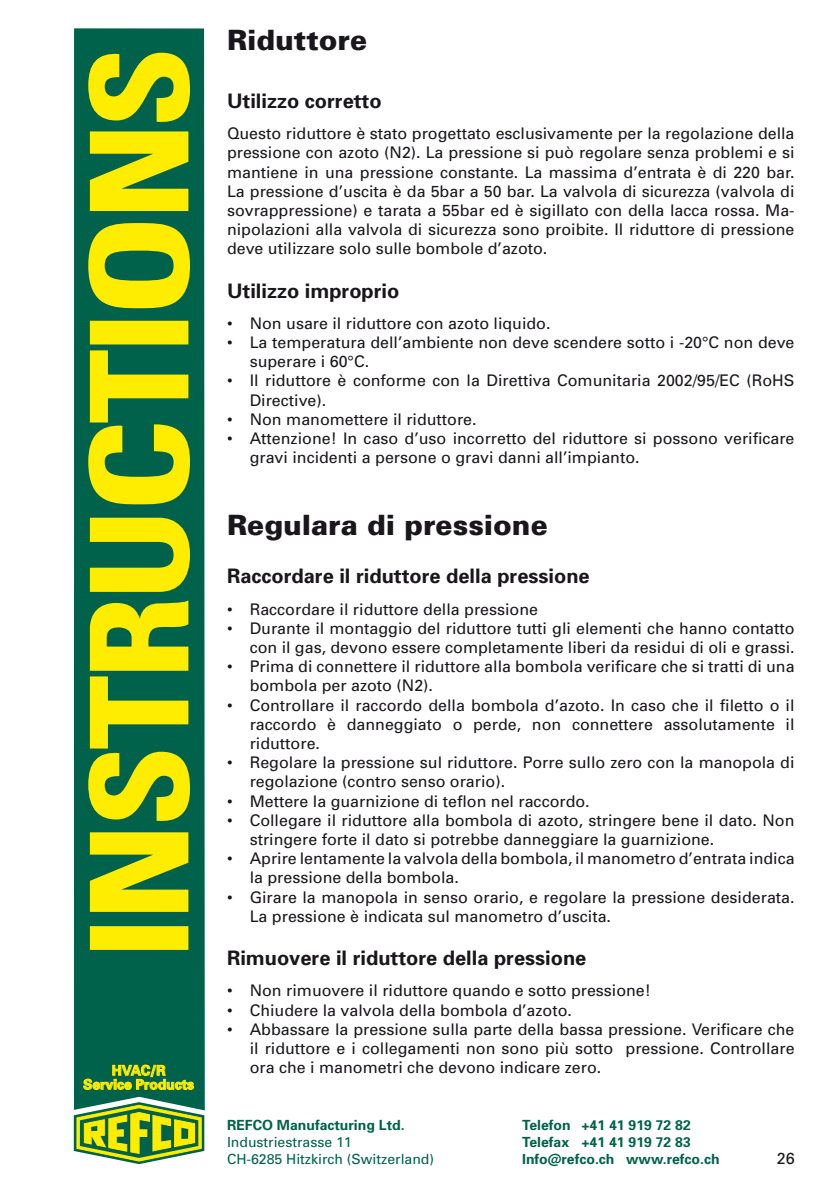
<style>
.page{position:relative;width:840px;height:1191px;background:#fff}
.page>*{position:absolute;margin:0;border:0;box-sizing:border-box;transform-origin:0 0}
.t1{font:900 28px "Univers";color:#1a171c}
.t2{font:700 20px "Univers";color:#1a171c}
.t3{font:16px/19.2px "Univers";color:#1a171c}
.t4{font:700 14px "Univers";color:#00624b}
.t5{font:14px "Univers";color:#00624b}
.t6{font:700 13.8px/14px "Univers";color:#ffed00;text-align:center}
</style>
<div class="page">
<svg style="left:74px;top:1110px;width:130px;height:54px;background:#99b741"></svg>
<div style="left:74px;top:28px;width:131px;height:1082px;background:#00624b"></div>
<div style="left:91px;top:927px;width:96px;height:22px;background:#ffed00"></div>
<div style="left:90px;top:926px;width:98px;height:24px;border:2px solid #ffed00"></div>
<svg style="left:89px;top:831px;width:100px;height:82px;background:#bdc913"></svg>
<svg style="left:87px;top:517px;width:104px;height:304px;background:#90b020"></svg>
<svg style="left:87px;top:349px;width:104px;height:156px;background:#7ea625"></svg>
<div style="left:91px;top:322px;width:96px;height:21px;background:#ffed00"></div>
<div style="left:90px;top:321px;width:98px;height:23px;border:2px solid #ffed00"></div>
<svg style="left:87px;top:222px;width:104px;height:87px;background:#a2ba1b"></svg>
<svg style="left:89px;top:130px;width:100px;height:82px;background:#bdc913"></svg>
<svg style="left:87px;top:52px;width:104px;height:71px;background:#9cb71c"></svg>
<svg style="left:83px;top:1063px;width:111px;height:27px;background:#458736"></svg>
<p class="t6" style="left:83px;top:1063px;width:112px">HVAC/R<br>Service Products</p>
<h1 class="t1" style="left:227px;top:23px;width:141px">Riduttore</h1>
<p class="t2" style="left:227px;top:88px;width:156px">Utilizzo corretto</p>
<p class="t3" style="left:227px;top:124px;width:568px;text-align:justify">Questo riduttore è stato progettato esclusivamente per la regolazione della pressione con azoto (N2). La pressione si può regolare senza problemi e si mantiene in una pressione constante. La massima d’entrata è di 220 bar.<br>La pressione d’uscita è da 5bar a 50 bar. La valvola di sicurezza (valvola di sovrappressione) e tarata a 55bar ed è sigillato con della lacca rossa. Ma&shy;nipolazioni alla valvola di sicurezza sono proibite. Il riduttore di pressione deve utilizzare solo sulle bombole d’azoto.</p>
<p class="t2" style="left:227px;top:278px;width:174px">Utilizzo improprio</p>
<p class="t3" style="left:227px;top:313px;width:325px">• Non usare il riduttore con azoto liquido.</p>
<p class="t3" style="left:249px;top:332px;width:546px;text-indent:-23px">• La temperatura dell’ambiente non deve scendere sotto i -20°C non deve superare i 60°C.</p>
<p class="t3" style="left:249px;top:371px;width:546px;text-indent:-23px">• Il riduttore è conforme con la Direttiva Comunitaria 2002/95/EC (RoHS<br>Directive).</p>
<p class="t3" style="left:227px;top:409px;width:251px">• Non manomettere il riduttore.</p>
<p class="t3" style="left:249px;top:428px;width:546px;text-indent:-23px">• Attenzione! In caso d’uso incorretto del riduttore si possono verificare gravi incidenti a persone o gravi danni all’impianto.</p>
<h1 class="t1" style="left:227px;top:508px;width:322px">Regulara di pressione</h1>
<p class="t2" style="left:227px;top:563px;width:364px">Raccordare il riduttore della pressione</p>
<p class="t3" style="left:227px;top:599px;width:312px">• Raccordare il riduttore della pressione</p>
<p class="t3" style="left:227px;top:618px;width:568px;text-align:right">• Durante il montaggio del riduttore tutti gli elementi che hanno contatto con il gas, devono essere completamente liberi da residui di oli e grassi.</p>
<p class="t3" style="left:249px;top:656px;width:546px;text-indent:-23px">• Prima di connettere il riduttore alla bombola verificare che si tratti di una bombola per azoto (N2).</p>
<p class="t3" style="left:249px;top:695px;width:546px;text-align:justify;text-indent:-23px">• Controllare il raccordo della bombola d’azoto. In caso che il filetto o il raccordo è danneggiato o perde, non connettere assolutamente il riduttore.</p>
<p class="t3" style="left:249px;top:752px;width:546px;text-indent:-23px">• Regolare la pressione sul riduttore. Porre sullo zero con la manopola di regolazione (contro senso orario).</p>
<p class="t3" style="left:227px;top:791px;width:364px">• Mettere la guarnizione di teflon nel raccordo.</p>
<p class="t3" style="left:249px;top:810px;width:546px;text-indent:-23px">• Collegare il riduttore alla bombola di azoto, stringere bene il dato. Non stringere forte il dato si potrebbe danneggiare la guarnizione.</p>
<p class="t3" style="left:249px;top:848px;width:546px;text-indent:-23px">• Aprire lentamente la valvola della bombola, il manometro d’entrata indica la pressione della bombola.</p>
<p class="t3" style="left:249px;top:887px;width:546px;text-indent:-23px">• Girare la manopola in senso orario, e regolare la pressione desiderata.<br>La pressione è indicata sul manometro d’uscita.</p>
<p class="t2" style="left:227px;top:945px;width:360px">Rimuovere il riduttore della pressione</p>
<p class="t3" style="left:227px;top:980px;width:425px">• Non rimuovere il riduttore quando e sotto pressione!</p>
<p class="t3" style="left:227px;top:1000px;width:346px">• Chiudere la valvola della bombola d’azoto.</p>
<p class="t3" style="left:249px;top:1019px;width:546px;text-align:justify;text-indent:-23px">• Abbassare la pressione sulla parte della bassa pressione. Verificare che il riduttore e i collegamenti non sono più sotto pressione. Controllare ora che i manometri che devono indicare zero.</p>
<p class="t4" style="left:227px;top:1116px;width:179px">REFCO Manufacturing Ltd.</p>
<p class="t4" style="left:522px;top:1116px;width:170px">Telefon +41 41 919 72 82</p>
<p class="t5" style="left:227px;top:1133px;width:126px">Industriestrasse 11</p>
<p class="t4" style="left:522px;top:1133px;width:170px">Telefax +41 41 919 72 83</p>
<p class="t5" style="left:227px;top:1150px;width:208px">CH-6285 Hitzkirch (Switzerland)</p>
<p class="t4" style="left:522px;top:1149px;width:199px">Info@refco.ch www.refco.ch</p>
<p class="t3" style="left:776px;top:1148px;width:19px">26</p>
</div>
